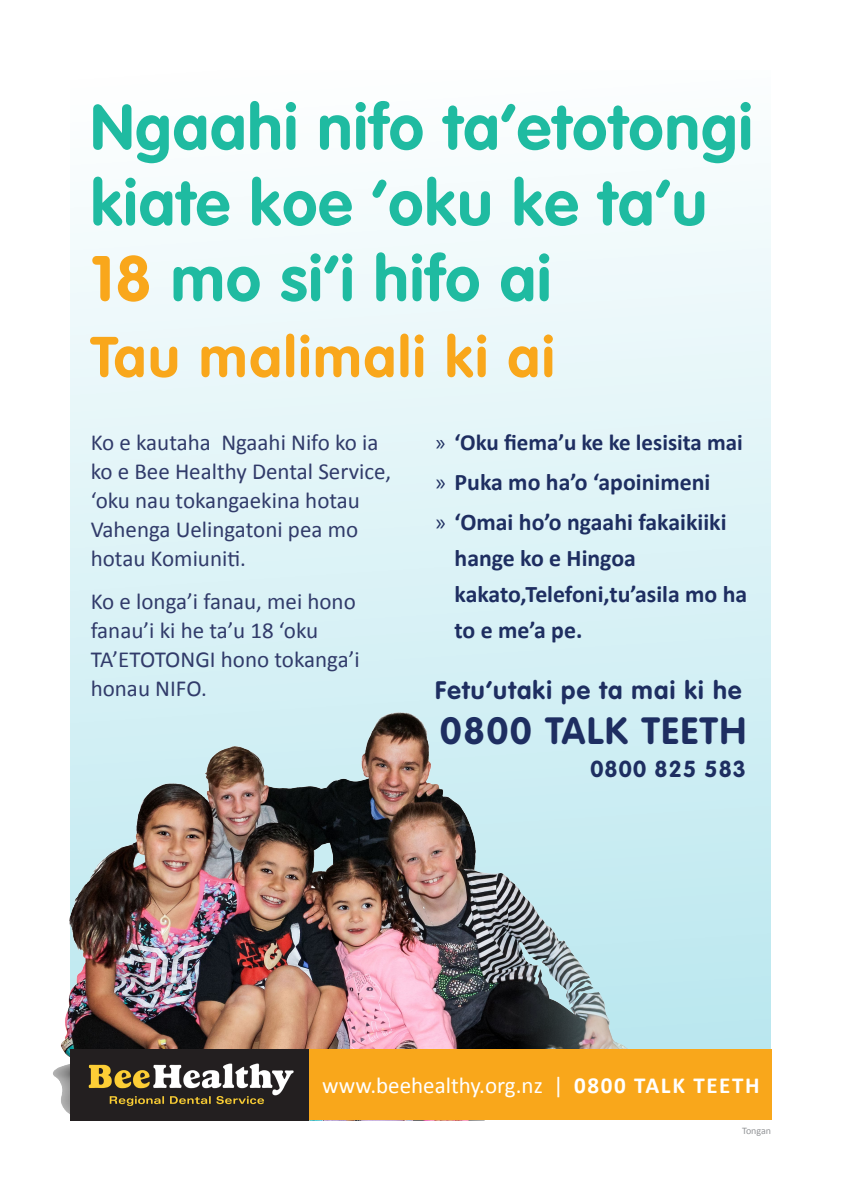
<style>
.page{position:relative;width:842px;height:1191px;background:#fff}
.page>*{position:absolute;margin:0;border:0;box-sizing:border-box;transform-origin:0 0}
.t1{font:700 63.1px/75.7px "VAG Rounded";letter-spacing:.02em;color:#1fbba1}
.t2{font:700 56.3px "VAG Rounded";letter-spacing:.04em;color:#f9a71b}
.t3{font:700 37.4px "VAG Rounded";letter-spacing:.05em;color:#1e2e61}
.t4{font:700 25px "VAG Rounded";letter-spacing:.05em;color:#1e2e61}
.t5{font:700 23.8px/36.1px "Calibri";color:#1e2e61}
.t6{font:23px/29px "Calibri";color:#313b6a}
.t7{font:23px "Calibri";color:#fff}
.t8{font:700 23px "Calibri";color:#1e2e61}
.t9{font:700 22.8px "VAG Rounded";letter-spacing:.05em;color:#1e2e61}
.t10{font:10px "Calibri";color:#939598}
.s1{color:#f9a71b}
.s2{font-family:"Myriad Pro";font-weight:400}
.s3{font-weight:700}
</style>
<div class="page">
<div style="left:71px;top:71px;width:700px;height:1049px;background:linear-gradient(to bottom,#fefefe,#b5e5ee)"></div>
<img style="left:53px;top:713px;width:607px;height:407px">
<div style="left:304px;top:1049px;width:467px;height:70px;background:#f9a71b"></div>
<img style="left:70px;top:1049px;width:238px;height:71px">
<p class="t1" style="left:91px;top:92px;width:663px">Ngaahi nifo ta’etotongi kiate koe ‘oku ke ta’u<br><span class="s1">18</span> mo si’i hifo ai</p>
<p class="t2" style="left:91px;top:324px;width:465px">Tau malimali ki ai</p>
<p class="t6" style="left:91px;top:428px;width:302px">Ko e kautaha Ngaahi Nifo ko ia ko e Bee Healthy Dental Service, ‘oku nau tokangaekina hotau<br>Vahenga Uelingatoni pea mo hotau Komiuniti.</p>
<p class="t6" style="left:91px;top:587px;width:271px">Ko e longa’i fanau, mei hono fanau’i ki he ta’u 18 ‘oku<br>TA’ETOTONGI hono tokanga’i honau NIFO.</p>
<p class="t8" style="left:436px;top:428px;width:309px"><span class="s2">»</span> ‘Oku fiema’u ke ke lesisita mai</p>
<p class="t5" style="left:436px;top:464px;width:276px"><span class="s2">»</span> Puka mo ha’o ‘apoinimeni</p>
<p class="t5" style="left:455px;top:503px;width:294px;text-indent:-19px"><span class="s2">»</span> ‘Omai ho’o ngaahi fakaikiiki hange ko e Hingoa kakato,Telefoni,tu’asila mo ha to e me’a pe.</p>
<p class="t4" style="left:435px;top:676px;width:308px">Fetu’utaki pe ta mai ki he</p>
<p class="t3" style="left:440px;top:709px;width:307px">0800 TALK TEETH</p>
<p class="t9" style="left:590px;top:755px;width:157px">0800 825 583</p>
<p class="t7" style="left:322px;top:1071px;width:439px">www.beehealthy.org.nz | <span class="s3">0800 TALK TEETH</span></p>
<p class="t10" style="left:742px;top:1124px;width:31px">Tongan</p>
</div>
